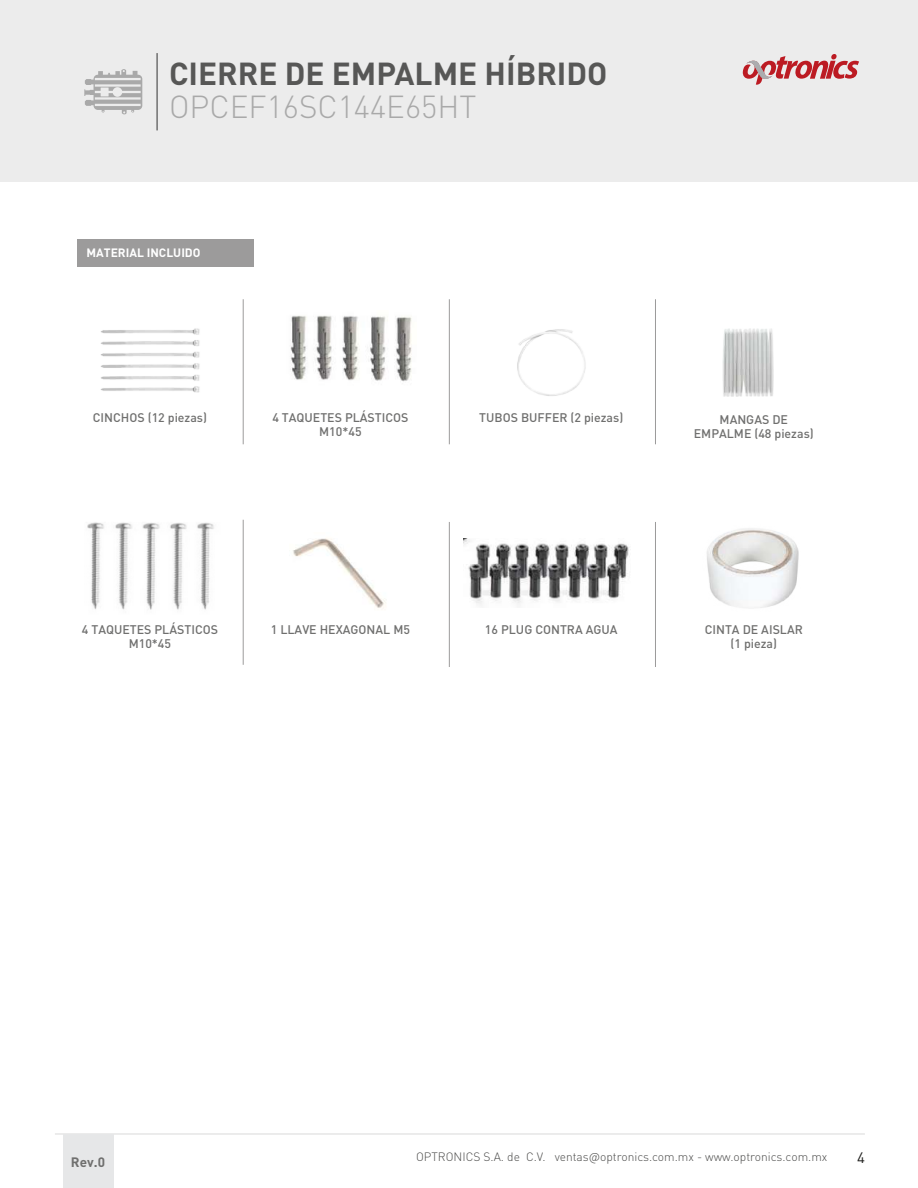
<style>
.page{position:relative;width:918px;height:1188px;background:#fff}
.page>*{position:absolute;margin:0;border:0;box-sizing:border-box;transform-origin:0 0}
.t1{font:700 31.5px "DIN Pro";color:#575756}
.t2{font:300 31.5px "DIN Pro";color:#a9a9a9}
.t3{font:15px "DIN Pro";color:#1d1d1b}
.t4{font:700 13.5px "DIN Pro";color:#6f6f6e}
.t5{font:500 12.3px/13.8px "DIN Pro";color:#6f6f6e;text-align:center}
.t6{font:300 12px "DIN Pro";color:#4a4a49}
.t7{font:700 12px "DIN Pro";color:#fff}
</style>
<div class="page">
<div style="left:0;top:0;width:918px;height:182px;background:#ececec"></div>
<div style="left:78px;top:240px;width:176px;height:27px;background:#9c9b9b"></div>
<hr style="left:243px;top:520px;width:1px;height:145px;background:#9c9b9b">
<hr style="left:449px;top:522px;width:1px;height:145px;background:#9c9b9b">
<hr style="left:655px;top:522px;width:1px;height:145px;background:#9c9b9b">
<img style="left:100px;top:328px;width:100px;height:65px">
<img style="left:517px;top:329px;width:69px;height:67px">
<img style="left:722px;top:328px;width:51px;height:68px">
<hr style="left:243px;top:299px;width:1px;height:145px;background:#9c9b9b">
<hr style="left:449px;top:299px;width:1px;height:145px;background:#9c9b9b">
<hr style="left:655px;top:299px;width:1px;height:145px;background:#9c9b9b">
<img style="left:707px;top:528px;width:92px;height:80px">
<svg style="left:742px;top:54px;width:117px;height:31px"></svg>
<hr style="left:55px;top:1134px;width:810px;height:1px;background:#d9d9d9">
<div style="left:63px;top:1134px;width:50px;height:53px;background:#e6e7e8"></div>
<hr style="left:156px;top:53px;width:2px;height:77px;background:#666565">
<svg style="left:84px;top:69px;width:58px;height:45px"></svg>
<img style="left:290px;top:315px;width:122px;height:67px">
<img style="left:87px;top:522px;width:127px;height:88px">
<img style="left:293px;top:538px;width:93px;height:70px">
<img style="left:464px;top:539px;width:166px;height:66px">
<h1 class="t1" style="left:169px;top:53px;width:440px">CIERRE DE EMPALME HÍBRIDO</h1>
<h1 class="t2" style="left:169px;top:85px;width:309px">OPCEF16SC144E65HT</h1>
<p class="t7" style="left:86px;top:245px;width:116px">MATERIAL INCLUIDO</p>
<p class="t5" style="left:93px;top:410px;width:116px">CINCHOS (12 piezas)</p>
<p class="t5" style="left:272px;top:410px;width:138px">4 TAQUETES PLÁSTICOS<br>M10*45</p>
<p class="t5" style="left:479px;top:410px;width:145px">TUBOS BUFFER (2 piezas)</p>
<p class="t5" style="left:694px;top:412px;width:121px">MANGAS DE<br>EMPALME (48 piezas)</p>
<p class="t5" style="left:82px;top:622px;width:138px">4 TAQUETES PLÁSTICOS<br>M10*45</p>
<p class="t5" style="left:271px;top:622px;width:141px">1 LLAVE HEXAGONAL M5</p>
<p class="t5" style="left:485px;top:622px;width:134px">16 PLUG CONTRA AGUA</p>
<p class="t5" style="left:705px;top:622px;width:100px">CINTA DE AISLAR (1 pieza)</p>
<p class="t4" style="left:71px;top:1153px;width:36px">Rev.0</p>
<p class="t6" style="left:416px;top:1149px;width:413px">OPTRONICS S.A. de C.V. ventas@optronics.com.mx - www.optronics.com.mx</p>
<p class="t3" style="left:857px;top:1148px;width:9px">4</p>
</div>
